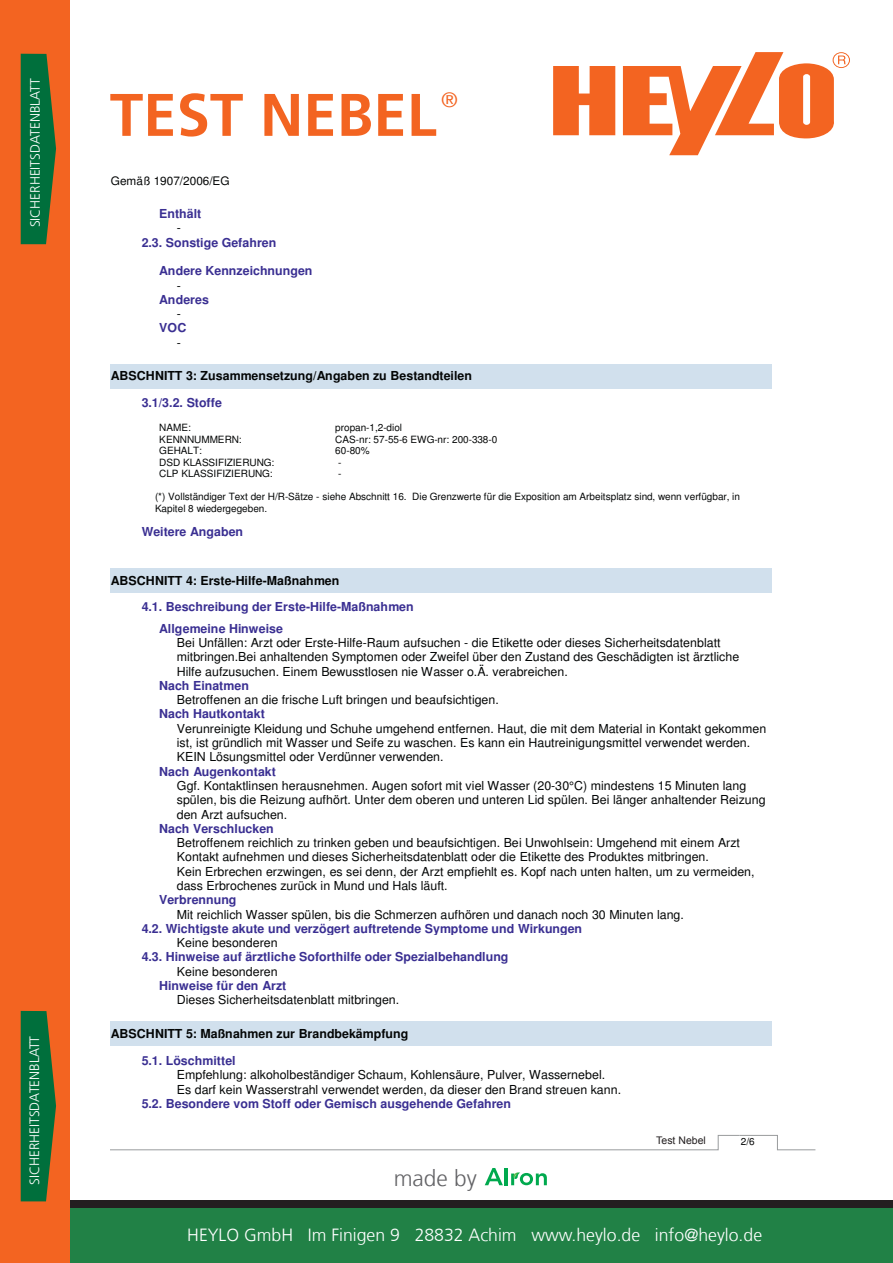
<style>
.page{position:relative;width:893px;height:1263px;background:#fff}
.page>*{position:absolute;margin:0;border:0;box-sizing:border-box;transform-origin:0 0}
.t1{font:700 60px "Frutiger LT Com";color:#f36421}
.t2{font:300 22.65px "Frutiger LT Com";color:#636366}
.t3{font:300 21px "Frutiger LT Com";color:#f36421}
.t4{font:300 17.7px "Frutiger LT Com";color:#fff}
.t5{font:300 13.5px "Frutiger LT Com";color:#fff}
.t6{font:12.45px/14.2px "Helvetica";letter-spacing:.005em;color:#030505}
.t7{font:700 12.45px/21.6px "Helvetica";letter-spacing:.005em;color:#3a2f92}
.t8{font:700 12.45px "Helvetica";letter-spacing:.005em;color:#030505}
.t9{font:11.85px "Helvetica";letter-spacing:-.005em;color:#030505}
.t10{font:10.5px "Arial";color:#231f20}
.t11{font:10.05px/11.4px "Helvetica";color:#030505}
.s1{color:#fff}
</style>
<div class="page">
<div style="left:60px;top:1200px;width:833px;height:12px;background:#231f20"></div>
<div style="left:0;top:1208px;width:893px;height:55px;background:#218146"></div>
<div style="left:0;top:0;width:69px;height:1263px;background:#f36421"></div>
<svg style="left:21px;top:1011px;width:35px;height:190px;background:#216d38"></svg>
<svg style="left:21px;top:54px;width:35px;height:190px;background:#216d38"></svg>
<svg style="left:553px;top:66px;width:62px;height:69px;background:#f47a41"></svg>
<svg style="left:623px;top:52px;width:227px;height:103px"></svg>
<svg style="left:485px;top:1168px;width:18px;height:17px"></svg>
<hr style="left:505px;top:1168px;width:3px;height:17px;background:#00a94e">
<svg style="left:511px;top:1172px;width:36px;height:13px"></svg>
<svg style="left:111px;top:1135px;width:705px;height:16px"></svg>
<div style="left:111px;top:364px;width:661px;height:24px;background:#d1e0ed"></div>
<div style="left:111px;top:568px;width:661px;height:25px;background:#d1e0ed"></div>
<div style="left:111px;top:1022px;width:661px;height:24px;background:#d1e0ed"></div>
<div style="left:564px;top:1130px;width:145px;height:18px;background:#fff"></div>
<p class="t5" style="left:27px;top:227px;width:150px;rotate:-90deg">SICHERHEITSDATENBLATT</p>
<p class="t5" style="left:27px;top:1185px;width:150px;rotate:-90deg">SICHERHEITSDATENBLATT</p>
<h3 class="t3" style="left:441px;top:87px;width:18px">®</h3>
<h1 class="t1" style="left:110px;top:80px;width:345px">TEST NEBEL<span class="s1">.</span></h1>
<p class="t9" style="left:111px;top:175px;width:120px">Gemäß 1907/2006/EG</p>
<p class="t7" style="left:159px;top:203px;width:43px">Enthält</p>
<p class="t6" style="left:177px;top:221px;width:6px">-</p>
<p class="t7" style="left:142px;top:231px;width:136px">2.3. Sonstige Gefahren</p>
<p class="t7" style="left:159px;top:260px;width:155px">Andere Kennzeichnungen</p>
<p class="t6" style="left:177px;top:278px;width:6px">-</p>
<p class="t7" style="left:159px;top:288px;width:51px">Anderes</p>
<p class="t6" style="left:177px;top:307px;width:6px">-</p>
<p class="t7" style="left:159px;top:317px;width:28px">VOC</p>
<p class="t6" style="left:177px;top:335px;width:6px">-</p>
<p class="t8" style="left:111px;top:369px;width:363px">ABSCHNITT 3: Zusammensetzung/Angaben zu Bestandteilen</p>
<p class="t7" style="left:142px;top:392px;width:82px">3.1/3.2. Stoffe</p>
<p class="t11" style="left:159px;top:422px;width:33px">NAME:</p>
<p class="t11" style="left:335px;top:422px;width:68px">propan-1,2-diol</p>
<p class="t11" style="left:159px;top:434px;width:84px">KENNNUMMERN:</p>
<p class="t11" style="left:335px;top:434px;width:163px">CAS-nr: 57-55-6 EWG-nr: 200-338-0</p>
<p class="t11" style="left:159px;top:445px;width:44px">GEHALT:</p>
<p class="t11" style="left:335px;top:445px;width:36px">60-80%</p>
<p class="t11" style="left:159px;top:456px;width:117px">DSD KLASSIFIZIERUNG:</p>
<p class="t11" style="left:338px;top:456px;width:5px">-</p>
<p class="t11" style="left:159px;top:468px;width:115px">CLP KLASSIFIZIERUNG:</p>
<p class="t11" style="left:338px;top:468px;width:5px">-</p>
<p class="t11" style="left:155px;top:491px;width:587px">(*) Vollständiger Text der H/R-Sätze - siehe Abschnitt 16. Die Grenzwerte für die Exposition am Arbeitsplatz sind, wenn verfügbar, in<br>Kapitel 8 wiedergegeben.</p>
<p class="t7" style="left:142px;top:521px;width:103px">Weitere Angaben</p>
<p class="t8" style="left:111px;top:573px;width:230px">ABSCHNITT 4: Erste-Hilfe-Maßnahmen</p>
<p class="t7" style="left:159px;top:596px;width:256px;text-indent:-18px">4.1. Beschreibung der Erste-Hilfe-Maßnahmen<br>Allgemeine Hinweise</p>
<p class="t6" style="left:177px;top:636px;width:564px">Bei Unfällen: Arzt oder Erste-Hilfe-Raum aufsuchen - die Etikette oder dieses Sicherheitsdatenblatt mitbringen.Bei anhaltenden Symptomen oder Zweifel über den Zustand des Geschädigten ist ärztliche<br>Hilfe aufzusuchen. Einem Bewusstlosen nie Wasser o.Ä. verabreichen.</p>
<p class="t7" style="left:159px;top:674px;width:91px">Nach Einatmen</p>
<p class="t6" style="left:177px;top:693px;width:323px">Betroffenen an die frische Luft bringen und beaufsichtigen.</p>
<p class="t7" style="left:159px;top:703px;width:107px">Nach Hautkontakt</p>
<p class="t6" style="left:177px;top:721px;width:591px">Verunreinigte Kleidung und Schuhe umgehend entfernen. Haut, die mit dem Material in Kontakt gekommen ist, ist gründlich mit Wasser und Seife zu waschen. Es kann ein Hautreinigungsmittel verwendet werden.<br>KEIN Lösungsmittel oder Verdünner verwenden.</p>
<p class="t7" style="left:159px;top:760px;width:118px">Nach Augenkontakt</p>
<p class="t6" style="left:177px;top:778px;width:590px">Ggf. Kontaktlinsen herausnehmen. Augen sofort mit viel Wasser (20-30°C) mindestens 15 Minuten lang spülen, bis die Reizung aufhört. Unter dem oberen und unteren Lid spülen. Bei länger anhaltender Reizung den Arzt aufsuchen.</p>
<p class="t7" style="left:159px;top:818px;width:116px">Nach Verschlucken</p>
<p class="t6" style="left:177px;top:836px;width:579px">Betroffenem reichlich zu trinken geben und beaufsichtigen. Bei Unwohlsein: Umgehend mit einem Arzt Kontakt aufnehmen und dieses Sicherheitsdatenblatt oder die Etikette des Produktes mitbringen.<br>Kein Erbrechen erzwingen, es sei denn, der Arzt empfiehlt es. Kopf nach unten halten, um zu vermeiden, dass Erbrochenes zurück in Mund und Hals läuft.</p>
<p class="t7" style="left:159px;top:889px;width:79px">Verbrennung</p>
<p class="t6" style="left:177px;top:907px;width:508px">Mit reichlich Wasser spülen, bis die Schmerzen aufhören und danach noch 30 Minuten lang.</p>
<p class="t7" style="left:142px;top:917px;width:442px">4.2. Wichtigste akute und verzögert auftretende Symptome und Wirkungen</p>
<p class="t6" style="left:177px;top:936px;width:102px">Keine besonderen</p>
<p class="t7" style="left:142px;top:946px;width:368px">4.3. Hinweise auf ärztliche Soforthilfe oder Spezialbehandlung</p>
<p class="t6" style="left:177px;top:964px;width:102px">Keine besonderen</p>
<p class="t7" style="left:159px;top:975px;width:128px">Hinweise für den Arzt</p>
<p class="t6" style="left:177px;top:993px;width:224px">Dieses Sicherheitsdatenblatt mitbringen.</p>
<p class="t8" style="left:111px;top:1027px;width:299px">ABSCHNITT 5: Maßnahmen zur Brandbekämpfung</p>
<p class="t7" style="left:142px;top:1049px;width:95px">5.1. Löschmittel</p>
<p class="t6" style="left:177px;top:1067px;width:446px">Empfehlung: alkoholbeständiger Schaum, Kohlensäure, Pulver, Wassernebel.<br>Es darf kein Wasserstrahl verwendet werden, da dieser den Brand streuen kann.</p>
<p class="t7" style="left:142px;top:1092px;width:371px">5.2. Besondere vom Stoff oder Gemisch ausgehende Gefahren</p>
<h2 class="t2" style="left:394px;top:1165px;width:85px">made by</h2>
<p class="t10" style="left:656px;top:1133px;width:51px">Test Nebel</p>
<p class="t11" style="left:660px;top:1134px;width:41px">Test Fog</p>
<p class="t11" style="left:741px;top:1136px;width:15px">2/6</p>
<h3 class="t4" style="left:187px;top:1225px;width:576px">HEYLO GmbH Im Finigen 9 28832 Achim www.heylo.de info@heylo.de</h3>
</div>
